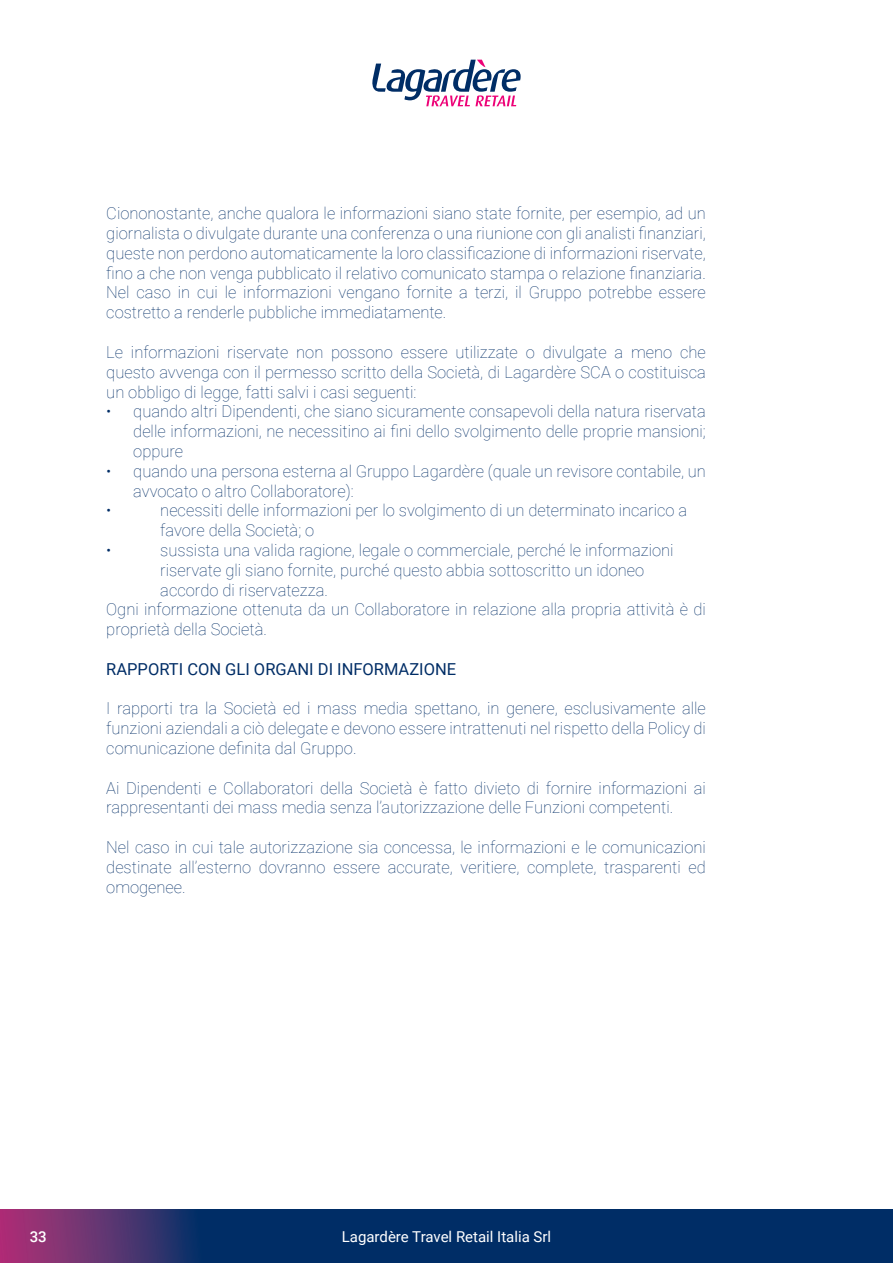
<style>
.page{position:relative;width:893px;height:1263px;background:#fff}
.page>*{position:absolute;margin:0;border:0;box-sizing:border-box;transform-origin:0 0}
.t1{font:100 16.5px/19.8px "Roboto";color:#002d66;text-align:justify}
.t2{font:16.5px "Roboto";color:#002d66}
.t3{font:15px "Roboto";color:#fff}
.t4{font:500 15px "Roboto";color:#fff}
</style>
<div class="page">
<svg style="left:0;top:1210px;width:893px;height:53px;background:#152e68"></svg>
<svg style="left:372px;top:60px;width:149px;height:46px"></svg>
<p class="t1" style="left:106px;top:203px;width:601px">Ciononostante, anche qualora le informazioni siano state fornite, per esempio, ad un giornalista o divulgate durante una conferenza o una riunione con gli analisti finanziari, queste non perdono automaticamente la loro classificazione di informazioni riservate, fino a che non venga pubblicato il relativo comunicato stampa o relazione finanziaria.<br>Nel caso in cui le informazioni vengano fornite a terzi, il Gruppo potrebbe essere costretto a renderle pubbliche immediatamente.</p>
<p class="t1" style="left:106px;top:341px;width:601px">Le informazioni riservate non possono essere utilizzate o divulgate a meno che questo avvenga con il permesso scritto della Società, di Lagardère SCA o costituisca un obbligo di legge, fatti salvi i casi seguenti:</p>
<p class="t1" style="left:133px;top:401px;width:574px;text-indent:-27px">• quando altri Dipendenti, che siano sicuramente consapevoli della natura riservata delle informazioni, ne necessitino ai fini dello svolgimento delle proprie mansioni; oppure</p>
<p class="t1" style="left:133px;top:460px;width:574px;text-indent:-27px">• quando una persona esterna al Gruppo Lagardère (quale un revisore contabile, un avvocato o altro Collaboratore):</p>
<p class="t1" style="left:106px;top:500px;width:7px">•</p>
<p class="t1" style="left:160px;top:500px;width:528px">necessiti delle informazioni per lo svolgimento di un determinato incarico a favore della Società; o</p>
<p class="t1" style="left:106px;top:539px;width:7px">•</p>
<p class="t1" style="left:160px;top:539px;width:515px;text-align:left">sussista una valida ragione, legale o commerciale, perché le informazioni riservate gli siano fornite, purché questo abbia sottoscritto un idoneo accordo di riservatezza.</p>
<p class="t1" style="left:106px;top:599px;width:601px">Ogni informazione ottenuta da un Collaboratore in relazione alla propria attività è di proprietà della Società.</p>
<p class="t2" style="left:106px;top:657px;width:351px">RAPPORTI CON GLI ORGANI DI INFORMAZIONE</p>
<p class="t1" style="left:106px;top:698px;width:601px">I rapporti tra la Società ed i mass media spettano, in genere, esclusivamente alle funzioni aziendali a ciò delegate e devono essere intrattenuti nel rispetto della Policy di comunicazione definita dal Gruppo.</p>
<p class="t1" style="left:106px;top:777px;width:601px">Ai Dipendenti e Collaboratori della Società è fatto divieto di fornire informazioni ai rappresentanti dei mass media senza l’autorizzazione delle Funzioni competenti.</p>
<p class="t1" style="left:106px;top:836px;width:601px">Nel caso in cui tale autorizzazione sia concessa, le informazioni e le comunicazioni destinate all’esterno dovranno essere accurate, veritiere, complete, trasparenti ed omogenee.</p>
<p class="t4" style="left:30px;top:1226px;width:19px">33</p>
<p class="t3" style="left:342px;top:1226px;width:211px">Lagardère Travel Retail Italia Srl</p>
</div>
